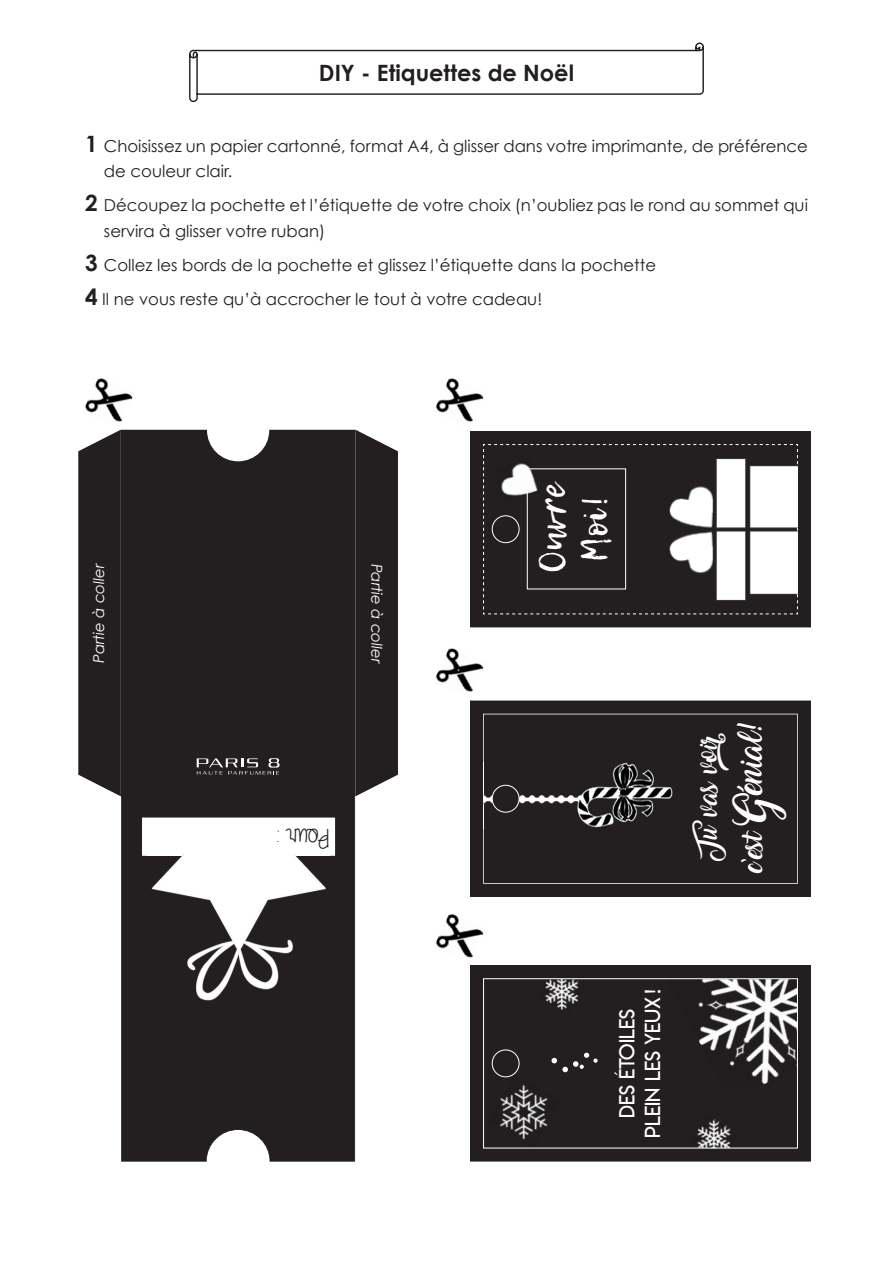
<style>
.page{position:relative;width:893px;height:1263px;background:#fff}
.page>*{position:absolute;margin:0;border:0;box-sizing:border-box;transform-origin:0 0}
.t1{font:36px/42px "Lemon Tuesday";color:#fff;text-align:center}
.t2{font:27px "Amber Shaie";color:#231f20}
.t3{font:700 22.5px "Century Gothic";color:#231f20}
.t4{font:22.5px "Amarillo";color:#fff}
.t5{font:21px/25.5px "Lemon Milklight";color:#fff;text-align:center}
.t6{font:18px "Amarillo";color:#fff}
.t7{font:16.5px/25.5px "Century Gothic";color:#231f20}
.t8{font:italic 15px "Century Gothic";color:#fff}
.s1{font-weight:700;font-size:22.5px}
.s2{font-size:18px}
</style>
<div class="page">
<svg style="left:121px;top:797px;width:234px;height:364px;background:#2f2b2c"></svg>
<svg style="left:189px;top:43px;width:515px;height:59px"></svg>
<div style="left:123px;top:429px;width:230px;height:368px;background:#231f20"></div>
<svg style="left:353px;top:429px;width:45px;height:368px;background:#312d2e"></svg>
<svg style="left:78px;top:429px;width:45px;height:368px;background:#322e2f"></svg>
<img style="left:84px;top:378px;width:49px;height:44px">
<img style="left:435px;top:378px;width:49px;height:44px">
<img style="left:435px;top:648px;width:49px;height:44px">
<img style="left:435px;top:914px;width:49px;height:44px">
<div style="left:470px;top:431px;width:341px;height:196px;background:#231f20"></div>
<div style="left:470px;top:700px;width:341px;height:197px;background:#231f20"></div>
<div style="left:470px;top:965px;width:341px;height:196px;background:#231f20"></div>
<div style="left:483px;top:714px;width:315px;height:170px;background:#231f20"></div>
<img style="left:488px;top:1075px;width:73px;height:71px">
<svg style="left:551px;top:1053px;width:47px;height:19px"></svg>
<img style="left:667px;top:980px;width:129px;height:108px">
<img style="left:538px;top:980px;width:48px;height:34px">
<img style="left:691px;top:1115px;width:47px;height:31px">
<div style="left:483px;top:978px;width:315px;height:170px;border:1px solid #fff"></div>
<svg style="left:197px;top:758px;width:83px;height:16px"></svg>
<div style="left:142px;top:856px;width:193px;height:284px;background:#231f20"></div>
<svg style="left:142px;top:817px;width:193px;height:39px"></svg>
<svg style="left:483px;top:444px;width:315px;height:171px"></svg>
<img style="left:147px;top:855px;width:182px;height:207px">
<img style="left:483px;top:762px;width:190px;height:66px">
<div style="left:492px;top:785px;width:27px;height:27px;background:#231f20;border-radius:50%"></div>
<div style="left:492px;top:785px;width:27px;height:27px;border:1px solid #fff;border-radius:50%"></div>
<div style="left:492px;top:1049px;width:27px;height:28px;border:1px solid #fff;border-radius:50%"></div>
<h3 class="t3" style="left:319px;top:58px;width:257px">DIY - Etiquettes de Noël</h3>
<p class="t7" style="left:104px;top:133px;width:705px;text-indent:-19px"><span class="s1">1</span> Choisissez un papier cartonné, format A4, à glisser dans votre imprimante, de préférence de couleur clair.</p>
<p class="t7" style="left:104px;top:192px;width:705px;text-indent:-19px"><span class="s1">2</span> Découpez la pochette et l’étiquette de votre choix (n’oubliez pas le rond au sommet qui servira à glisser votre ruban)</p>
<p class="t7" style="left:85px;top:248px;width:573px;line-height:34px"><span class="s1">3</span> Collez les bords de la pochette et glissez l’étiquette dans la pochette<br><span class="s1">4</span> Il ne vous reste qu’à accrocher le tout à votre cadeau!</p>
<p class="t8" style="left:89px;top:663px;width:102px;rotate:-90deg">Partie à coller</p>
<p class="t8" style="left:386px;top:563px;width:102px;rotate:90deg">Partie à coller</p>
<h2 class="t2" style="left:330px;top:852px;width:53px;rotate:-180deg">Pour :</h2>
<h1 class="t1" style="left:532px;top:573px;width:93px;rotate:-90deg">Ouvre<br>Moi !</h1>
<p class="t6" style="left:700px;top:861px;width:157px;rotate:-90deg">Tu vas voir</p>
<h3 class="t4" style="left:741px;top:873px;width:152px;rotate:-90deg"><span class="s2">c’est</span> Génial !</h3>
<p class="t5" style="left:614px;top:1138px;width:150px;rotate:-90deg">DES ÉTOILES<br>PLEIN LES YEUX !</p>
</div>
